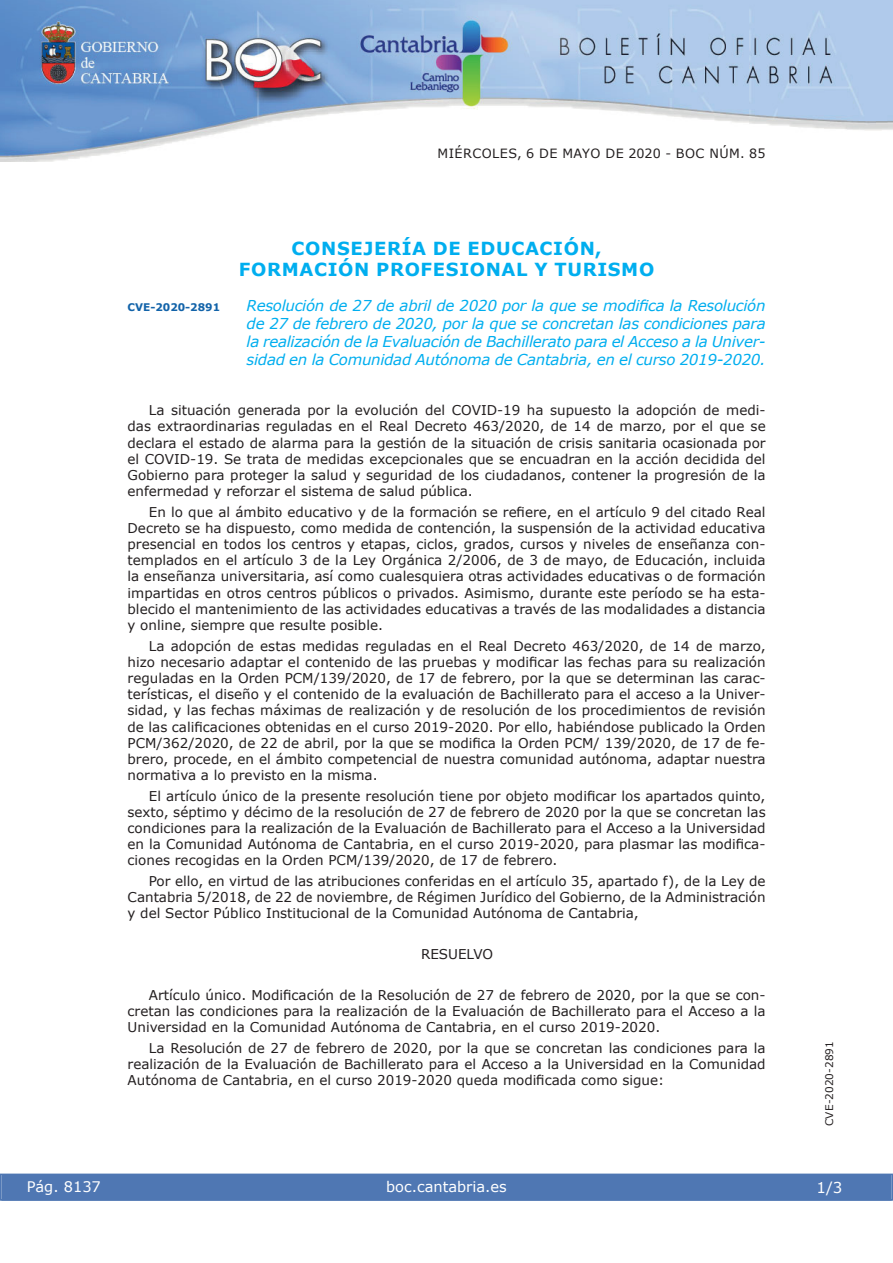
<style>
.page{position:relative;width:893px;height:1263px;background:#fff}
.page>*{position:absolute;margin:0;border:0;box-sizing:border-box;transform-origin:0 0}
.t1{font:700 18px/21px "Verdana";letter-spacing:.035em;color:#00aeef;text-align:center}
.t2{font:italic 15px/18px "Verdana";letter-spacing:-.02em;color:#00aeef;text-align:justify}
.t3{font:15px "Verdana";color:#fff}
.t4{font:14.55px "Verdana";color:#fff}
.t5{font:13.5px/16.2px "Verdana";color:#231f20;text-align:justify}
.t6{font:12.75px "Verdana";letter-spacing:.035em;color:#231f20}
.t7{font:10.5px "Verdana";color:#231f20}
.t8{font:700 10.5px "Verdana";color:#1263a9}
</style>
<div class="page">
<img style="left:0;top:0;width:893px;height:161px">
<div style="left:1px;top:1174px;width:890px;height:27px;background:#4f77b3"></div>
<div style="left:0;top:1174px;width:893px;height:27px;border:1px solid #4f77b3"></div>
<p class="t6" style="left:438px;top:145px;width:329px">MIÉRCOLES, 6 DE MAYO DE 2020 - BOC NÚM. 85</p>
<h1 class="t1" style="left:239px;top:237px;width:417px">CONSEJERÍA DE EDUCACIÓN,<br>FORMACIÓN PROFESIONAL Y TURISMO</h1>
<p class="t8" style="left:128px;top:300px;width:94px">CVE-2020-2891</p>
<p class="t2" style="left:247px;top:296px;width:520px">Resolución de 27 de abril de 2020 por la que se modifica la Resolución de 27 de febrero de 2020, por la que se concretan las condiciones para la realización de la Evaluación de Bachillerato para el Acceso a la Univer&shy;sidad en la Comunidad Autónoma de Cantabria, en el curso 2019-2020.</p>
<p class="t5" style="left:128px;top:402px;width:640px;text-indent:21px">La situación generada por la evolución del COVID-19 ha supuesto la adopción de medi&shy;das extraordinarias reguladas en el Real Decreto 463/2020, de 14 de marzo, por el que se declara el estado de alarma para la gestión de la situación de crisis sanitaria ocasionada por el COVID-19. Se trata de medidas excepcionales que se encuadran en la acción decidida del Gobierno para proteger la salud y seguridad de los ciudadanos, contener la progresión de la enfermedad y reforzar el sistema de salud pública.</p>
<p class="t5" style="left:128px;top:503px;width:639px;text-indent:21px">En lo que al ámbito educativo y de la formación se refiere, en el artículo 9 del citado Real Decreto se ha dispuesto, como medida de contención, la suspensión de la actividad educativa presencial en todos los centros y etapas, ciclos, grados, cursos y niveles de enseñanza con&shy;templados en el artículo 3 de la Ley Orgánica 2/2006, de 3 de mayo, de Educación, incluida la enseñanza universitaria, así como cualesquiera otras actividades educativas o de formación impartidas en otros centros públicos o privados. Asimismo, durante este período se ha esta&shy;blecido el mantenimiento de las actividades educativas a través de las modalidades a distancia y online, siempre que resulte posible.</p>
<p class="t5" style="left:128px;top:637px;width:640px;text-indent:21px">La adopción de estas medidas reguladas en el Real Decreto 463/2020, de 14 de marzo, hizo necesario adaptar el contenido de las pruebas y modificar las fechas para su realización reguladas en la Orden PCM/139/2020, de 17 de febrero, por la que se determinan las carac&shy;terísticas, el diseño y el contenido de la evaluación de Bachillerato para el acceso a la Univer&shy;sidad, y las fechas máximas de realización y de resolución de los procedimientos de revisión de las calificaciones obtenidas en el curso 2019-2020. Por ello, habiéndose publicado la Orden PCM/362/2020, de 22 de abril, por la que se modifica la Orden PCM/ 139/2020, de 17 de fe&shy;brero, procede, en el ámbito competencial de nuestra comunidad autónoma, adaptar nuestra normativa a lo previsto en la misma.</p>
<p class="t5" style="left:128px;top:787px;width:640px;text-indent:21px">El artículo único de la presente resolución tiene por objeto modificar los apartados quinto, sexto, séptimo y décimo de la resolución de 27 de febrero de 2020 por la que se concretan las condiciones para la realización de la Evaluación de Bachillerato para el Acceso a la Universidad en la Comunidad Autónoma de Cantabria, en el curso 2019-2020, para plasmar las modifica&shy;ciones recogidas en la Orden PCM/139/2020, de 17 de febrero.</p>
<p class="t5" style="left:128px;top:872px;width:639px;text-indent:21px">Por ello, en virtud de las atribuciones conferidas en el artículo 35, apartado f), de la Ley de Cantabria 5/2018, de 22 de noviembre, de Régimen Jurídico del Gobierno, de la Administración y del Sector Público Institucional de la Comunidad Autónoma de Cantabria,</p>
<p class="t5" style="left:421px;top:946px;width:74px">RESUELVO</p>
<p class="t5" style="left:128px;top:987px;width:639px;text-indent:21px">Artículo único. Modificación de la Resolución de 27 de febrero de 2020, por la que se con&shy;cretan las condiciones para la realización de la Evaluación de Bachillerato para el Acceso a la Universidad en la Comunidad Autónoma de Cantabria, en el curso 2019-2020.</p>
<p class="t5" style="left:128px;top:1039px;width:639px;text-indent:21px">La Resolución de 27 de febrero de 2020, por la que se concretan las condiciones para la realización de la Evaluación de Bachillerato para el Acceso a la Universidad en la Comunidad Autónoma de Cantabria, en el curso 2019-2020 queda modificada como sigue:</p>
<p class="t4" style="left:27px;top:1177px;width:76px">Pág. 8137</p>
<p class="t4" style="left:386px;top:1178px;width:122px">boc.cantabria.es</p>
<p class="t7" style="left:823px;top:1126px;width:87px;rotate:-90deg">CVE-2020-2891</p>
<p class="t3" style="left:816px;top:1178px;width:27px">1/3</p>
</div>
